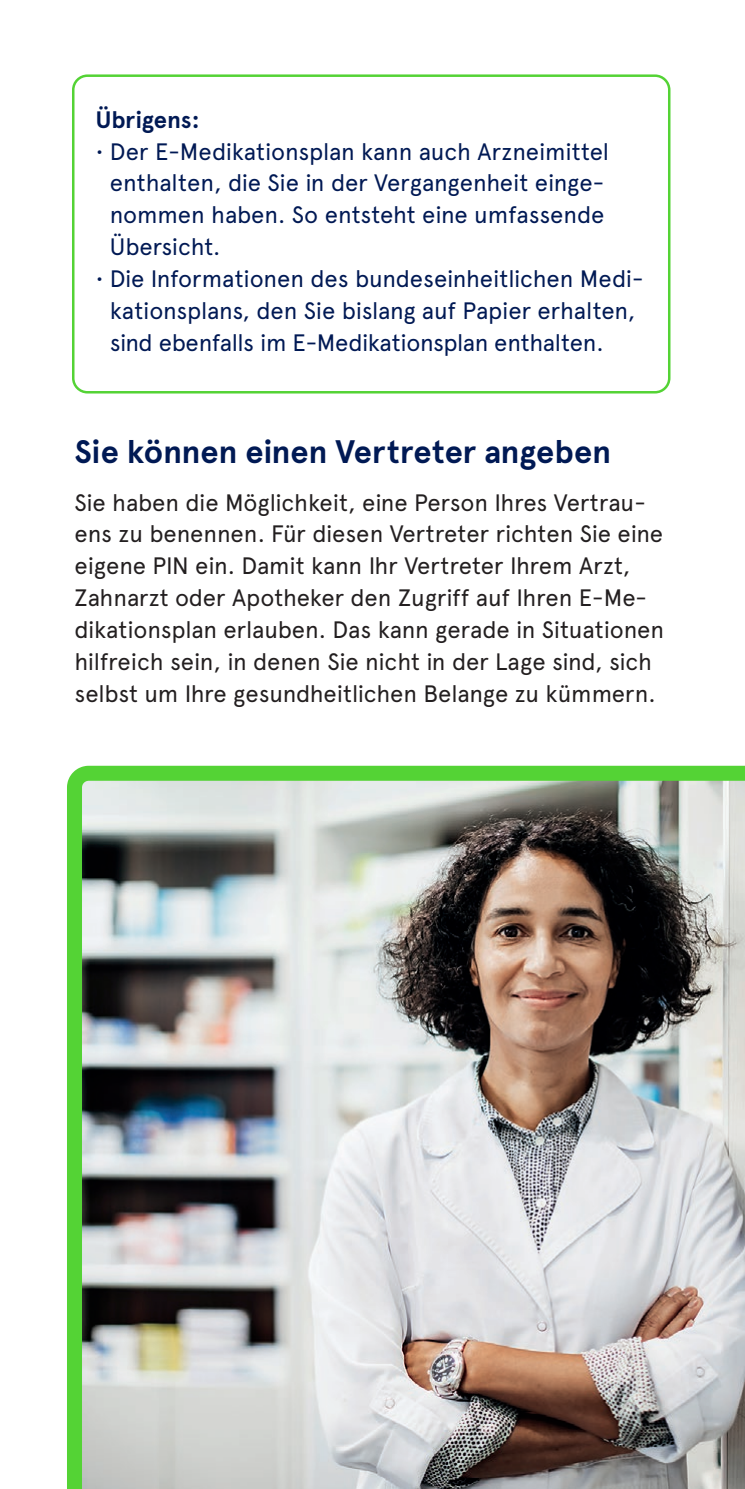
<style>
.page{position:relative;width:745px;height:1489px;background:#fff}
.page>*{position:absolute;margin:0;border:0;box-sizing:border-box;transform-origin:0 0}
.t1{font:700 32.5px "Apercu Pro";letter-spacing:-.005em;color:#001954}
.t2{font:23.75px/32px "Apercu Pro";letter-spacing:-.01em;color:#231f20}
.t3{font:23.75px/32px "Apercu Pro";letter-spacing:-.01em;color:#001954}
.t4{font:700 23.75px "Apercu Pro";letter-spacing:-.005em;color:#001954}
</style>
<div class="page">
<div style="left:72px;top:74px;width:598px;height:319px;border:2px solid #54d335;border-radius:14px"></div>
<img style="left:67px;top:765px;width:677px;height:723px">
<p class="t4" style="left:96px;top:101px;width:105px">Übrigens:</p>
<p class="t3" style="left:110px;top:134px;width:500px;text-indent:-14px">• Der E-Medikationsplan kann auch Arzneimittel enthalten, die Sie in der Vergangenheit einge&shy;nommen haben. So entsteht eine umfassende Übersicht.</p>
<p class="t3" style="left:110px;top:261px;width:535px;text-indent:-14px">• Die Informationen des bundeseinheitlichen Medi&shy;kationsplans, den Sie bislang auf Papier erhalten, sind ebenfalls im E-Medikationsplan enthalten.</p>
<h1 class="t1" style="left:74px;top:427px;width:538px">Sie können einen Vertreter angeben</h1>
<p class="t2" style="left:74px;top:484px;width:591px">Sie haben die Möglichkeit, eine Person Ihres Vertrau&shy;ens zu benennen. Für diesen Vertreter richten Sie eine eigene PIN ein. Damit kann Ihr Vertreter Ihrem Arzt, Zahnarzt oder Apotheker den Zugriff auf Ihren E-Me&shy;dikationsplan erlauben. Das kann gerade in Situationen hilfreich sein, in denen Sie nicht in der Lage sind, sich selbst um Ihre gesundheitlichen Belange zu kümmern.</p>
</div>
